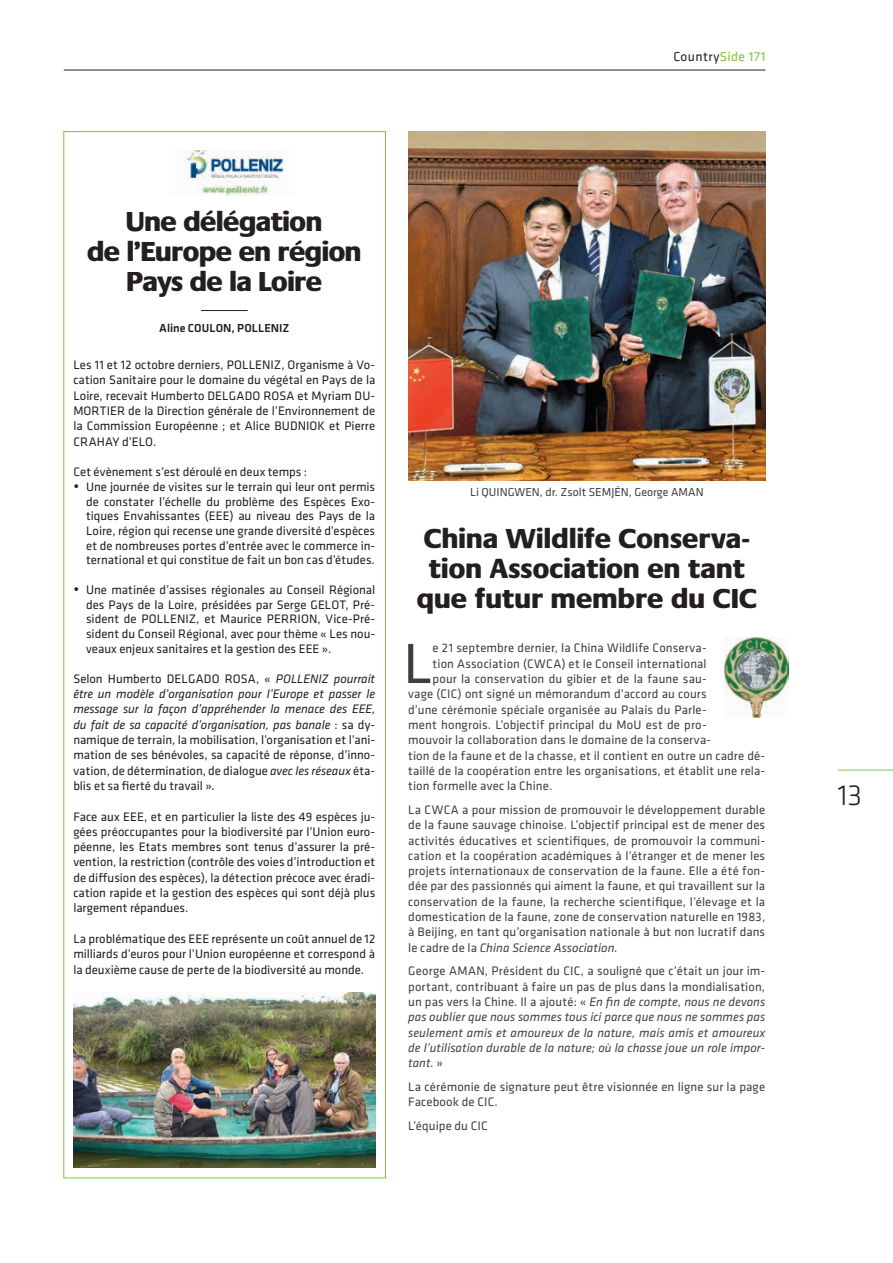
<style>
.page{position:relative;width:893px;height:1263px;background:#fff}
.page>*{position:absolute;margin:0;border:0;box-sizing:border-box;transform-origin:0 0}
.t1{font:58.65px "Klavika";color:#3d4042}
.t2{font:300 30px "Klavika";color:#231f20}
.t3{font:800 28.5px/30px "Praxis";letter-spacing:.005em;color:#231f20;text-align:center}
.t4{font:13.5px "Klavika";letter-spacing:.03em;color:#231f20}
.t5{font:12.75px/15.3px "Klavika";color:#231f20;text-align:justify}
.t6{font:12.75px/15.3px "Klavika";letter-spacing:.01em;color:#3d4042;text-align:justify}
.t7{font:italic 12.75px/15.3px "Klavika";letter-spacing:.005em;color:#3d4042;text-align:justify}
.t8{font:12px "Klavika";color:#3d4042}
.t9{font:500 12px "Klavika";letter-spacing:.005em;color:#231f20}
.s1{color:#7fc241}
.s2{font-style:italic}
.s3{font-style:normal}
</style>
<div class="page">
<hr style="left:838px;top:770px;width:55px;height:1px;background:#7fc241">
<hr style="left:64px;top:70px;width:701px;height:1px;background:#231f20">
<img style="left:724px;top:637px;width:65px;height:81px">
<img style="left:183px;top:151px;width:102px;height:44px">
<img style="left:408px;top:131px;width:357px;height:349px">
<hr style="left:201px;top:310px;width:47px;height:1px;background:#231f20">
<img style="left:73px;top:992px;width:302px;height:175px">
<p class="t4" style="left:673px;top:49px;width:93px">Country<span class="s1">Side 171</span></p>
<h3 class="t3" style="left:87px;top:207px;width:276px">Une délégation<br>de l’Europe en région<br>Pays de la Loire</h3>
<p class="t9" style="left:159px;top:322px;width:132px">Aline COULON, POLLENIZ</p>
<p class="t5" style="left:73px;top:357px;width:303px">Les 11 et 12 octobre derniers, POLLENIZ, Organisme à Vo&shy;cation Sanitaire pour le domaine du végétal en Pays de la Loire, recevait Humberto DELGADO ROSA et Myriam DU-MORTIER de la Direction générale de l’Environnement de la Commission Européenne ; et Alice BUDNIOK et Pierre CRAHAY d’ELO.</p>
<p class="t5" style="left:73px;top:465px;width:235px">Cet évènement s’est déroulé en deux temps :</p>
<p class="t5" style="left:86px;top:479px;width:291px;line-height:14.7px;text-indent:-13px">• Une journée de visites sur le terrain qui leur ont permis de constater l’échelle du problème des Espèces Exo&shy;tiques Envahissantes (EEE) au niveau des Pays de la Loire, région qui recense une grande diversité d’espèces et de nombreuses portes d’entrée avec le commerce in&shy;ternational et qui constitue de fait un bon cas d’études.</p>
<p class="t5" style="left:86px;top:582px;width:291px;line-height:14.7px;text-indent:-13px">• Une matinée d’assises régionales au Conseil Régional des Pays de la Loire, présidées par Serge GELOT, Pré&shy;sident de POLLENIZ, et Maurice PERRION, Vice-Pré&shy;sident du Conseil Régional, avec pour thème « Les nou&shy;veaux enjeux sanitaires et la gestion des EEE ».</p>
<p class="t5" style="left:73px;top:671px;width:303px">Selon Humberto DELGADO ROSA, « <span class="s2">POLLENIZ pourrait être un modèle d’organisation pour l’Europe et passer le message sur la façon d’appréhender la menace des EEE, du fait de sa capacité d’organisation, pas banale</span> : sa dy&shy;namique de terrain, la mobilisation, l’organisation et l’ani&shy;mation de ses bénévoles, sa capacité de réponse, d’inno&shy;vation, de détermination, de dialogue <span class="s2">avec les réseaux</span> éta&shy;blis et sa fierté du travail ».</p>
<p class="t5" style="left:73px;top:809px;width:303px">Face aux EEE, et en particulier la liste des 49 espèces ju&shy;gées préoccupantes pour la biodiversité par l’Union euro&shy;péenne, les Etats membres sont tenus d’assurer la pré&shy;vention, la restriction (contrôle des voies d’introduction et de diffusion des espèces), la détection précoce avec éradi&shy;cation rapide et la gestion des espèces qui sont déjà plus largement répandues.</p>
<p class="t5" style="left:73px;top:931px;width:303px">La problématique des EEE représente un coût annuel de 12 milliards d’euros pour l’Union européenne et correspond à la deuxième cause de perte de la biodiversité au monde.</p>
<p class="t8" style="left:470px;top:485px;width:235px">Li QUINGWEN, dr. Zsolt SEMJÉN, George AMAN</p>
<h3 class="t3" style="left:417px;top:524px;width:341px">China Wildlife Conserva&shy;tion Association en tant que futur membre du CIC</h3>
<h1 class="t1" style="left:403px;top:632px;width:31px">L</h1>
<p class="t6" style="left:433px;top:641px;width:276px">e 21 septembre dernier, la China Wildlife Conserva-</p>
<p class="t6" style="left:433px;top:656px;width:276px">tion Association (CWCA) et le Conseil international</p>
<p class="t6" style="left:433px;top:671px;width:276px">pour la conservation du gibier et de la faune sau-</p>
<p class="t6" style="left:408px;top:687px;width:300px">vage (CIC) ont signé un mémorandum d’accord au cours</p>
<p class="t6" style="left:408px;top:702px;width:300px">d’une cérémonie spéciale organisée au Palais du Parle-</p>
<p class="t6" style="left:408px;top:717px;width:300px">ment hongrois. L’objectif principal du MoU est de pro-</p>
<p class="t6" style="left:408px;top:733px;width:305px">mouvoir la collaboration dans le domaine de la conserva-</p>
<p class="t6" style="left:408px;top:748px;width:358px">tion de la faune et de la chasse, et il contient en outre un cadre dé-</p>
<p class="t6" style="left:408px;top:763px;width:358px">taillé de la coopération entre les organisations, et établit une rela-</p>
<p class="t6" style="left:408px;top:778px;width:146px">tion formelle avec la Chine.</p>
<p class="t6" style="left:408px;top:802px;width:358px">La CWCA a pour mission de promouvoir le développement durable de la faune sauvage chinoise. L’objectif principal est de mener des activités éducatives et scientifiques, de promouvoir la communi&shy;cation et la coopération académiques à l’étranger et de mener les projets internationaux de conservation de la faune. Elle a été fon&shy;dée par des passionnés qui aiment la faune, et qui travaillent sur la conservation de la faune, la recherche scientifique, l’élevage et la domestication de la faune, zone de conservation naturelle en 1983, à Beijing, en tant qu’organisation nationale à but non lucratif dans le cadre de la <span class="s2">China Science Association</span>.</p>
<p class="t7" style="left:408px;top:964px;width:359px"><span class="s3">George AMAN, Président du CIC, a souligné que c’était un jour im&shy;portant, contribuant à faire un pas de plus dans la mondialisation, un pas vers la Chine. Il a ajouté: «</span> En fin de compte, nous ne devons pas oublier que nous sommes tous ici parce que nous ne sommes pas seulement amis et amoureux de la nature, mais amis et amoureux de l’utilisation durable de la nature; où la chasse joue un role impor&shy;tant. <span class="s3">»</span></p>
<p class="t6" style="left:408px;top:1079px;width:358px">La cérémonie de signature peut être visionnée en ligne sur la page<br>Facebook de CIC.</p>
<p class="t6" style="left:408px;top:1118px;width:81px">L’équipe du CIC</p>
<h2 class="t2" style="left:838px;top:779px;width:26px">13</h2>
</div>
